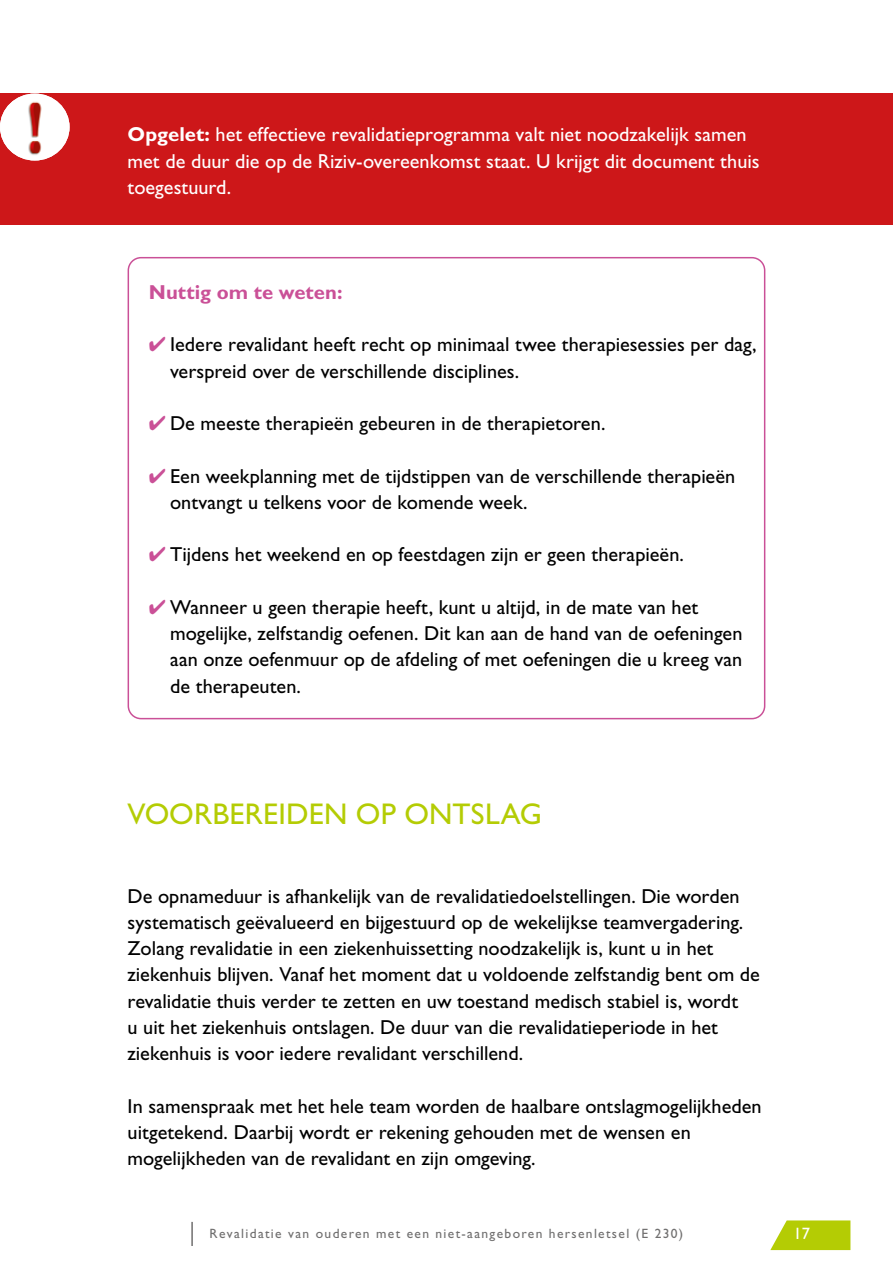
<style>
.page{position:relative;width:893px;height:1263px;background:#fff}
.page>*{position:absolute;margin:0;border:0;box-sizing:border-box;transform-origin:0 0}
.t1{font:30px "Gill Sans Std";letter-spacing:.005em;color:#b4cc04}
.t2{font:20.25px/26.2px "Gill Sans Std";color:#000}
.t3{font:20.25px/26.2px "Gill Sans Std";color:#fff}
.t4{font:700 20.25px "Gill Sans Std";color:#ca5097}
.t5{font:16.5px "Gill Sans Std";color:#fff}
.t6{font:13.5px "Gill Sans Std";letter-spacing:.1em;color:#706f6f}
.s1{font-weight:700}
.s2{color:#ca5097}
</style>
<div class="page">
<hr style="left:191px;top:1222px;width:2px;height:24px;background:#706f6f">
<svg style="left:770px;top:1220px;width:80px;height:30px;background:#bdd222"></svg>
<div style="left:0;top:94px;width:893px;height:131px;background:#cd1719"></div>
<img style="left:0;top:94px;width:70px;height:67px">
<div style="left:128px;top:257px;width:637px;height:462px;border:2px solid #ca5097;border-radius:13px"></div>
<p class="t3" style="left:128px;top:122px;width:634px"><span class="s1">Opgelet:</span> het effectieve revalidatieprogramma valt niet noodzakelijk samen met de duur die op de Riziv-overeenkomst staat. U krijgt dit document thuis toegestuurd.</p>
<p class="t4" style="left:149px;top:280px;width:195px">Nuttig om te weten:</p>
<p class="t2" style="left:170px;top:332px;width:588px;text-indent:-21px"><span class="s2">✔</span> Iedere revalidant heeft recht op minimaal twee therapiesessies per dag, verspreid over de verschillende disciplines.</p>
<p class="t2" style="left:149px;top:410px;width:458px"><span class="s2">✔</span> De meeste therapieën gebeuren in de therapietoren.</p>
<p class="t2" style="left:170px;top:463px;width:567px;text-indent:-21px"><span class="s2">✔</span> Een weekplanning met de tijdstippen van de verschillende therapieën ontvangt u telkens voor de komende week.</p>
<p class="t2" style="left:149px;top:542px;width:537px"><span class="s2">✔</span> Tijdens het weekend en op feestdagen zijn er geen therapieën.</p>
<p class="t2" style="left:170px;top:594px;width:574px;text-indent:-21px"><span class="s2">✔</span> Wanneer u geen therapie heeft, kunt u altijd, in de mate van het mogelijke, zelfstandig oefenen. Dit kan aan de hand van de oefeningen aan onze oefenmuur op de afdeling of met oefeningen die u kreeg van de therapeuten.</p>
<h1 class="t1" style="left:128px;top:797px;width:416px">VOORBEREIDEN OP ONTSLAG</h1>
<p class="t2" style="left:128px;top:883px;width:634px">De opnameduur is afhankelijk van de revalidatiedoelstellingen. Die worden systematisch geëvalueerd en bijgestuurd op de wekelijkse teamvergadering.<br>Zolang revalidatie in een ziekenhuissetting noodzakelijk is, kunt u in het ziekenhuis blijven. Vanaf het moment dat u voldoende zelfstandig bent om de revalidatie thuis verder te zetten en uw toestand medisch stabiel is, wordt<br>u uit het ziekenhuis ontslagen. De duur van die revalidatieperiode in het ziekenhuis is voor iedere revalidant verschillend.</p>
<p class="t2" style="left:128px;top:1093px;width:636px">In samenspraak met het hele team worden de haalbare ontslagmogelijkheden uitgetekend. Daarbij wordt er rekening gehouden met de wensen en mogelijkheden van de revalidant en zijn omgeving.</p>
<p class="t6" style="left:210px;top:1226px;width:475px">Revalidatie van ouderen met een niet-aangeboren hersenletsel (E 230)</p>
<p class="t5" style="left:793px;top:1224px;width:18px">17</p>
</div>
